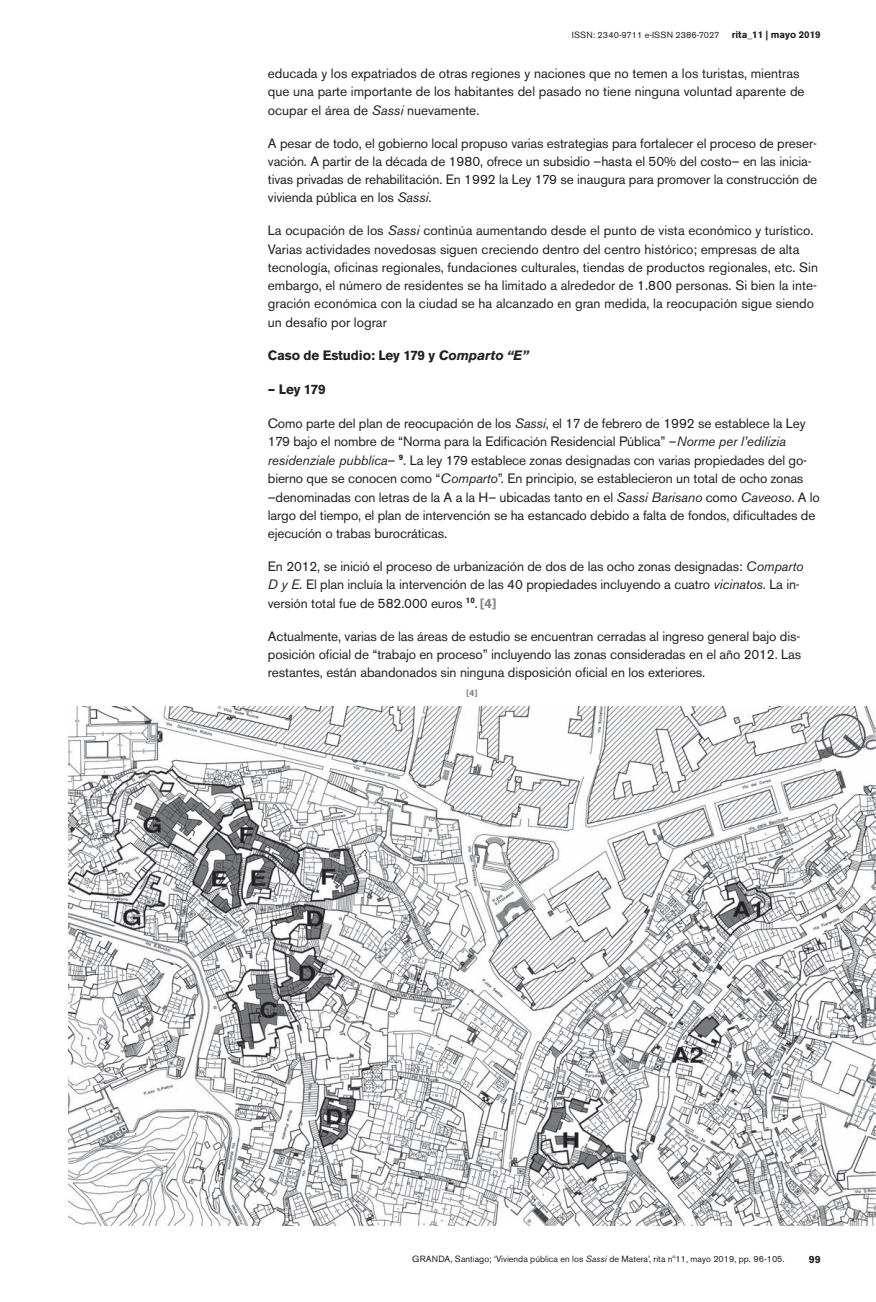
<style>
.page{position:relative;width:876px;height:1302px;background:#fff}
.page>*{position:absolute;margin:0;border:0;box-sizing:border-box;transform-origin:0 0}
.t1{font:13.5px/18.1px "Akzidenz Grotesk BE";letter-spacing:-.01em;color:#231f20}
.t2{font:700 13.5px "Akzidenz Grotesk BE";letter-spacing:-.01em;color:#231f20}
.t3{font:700 10.5px "Akzidenz Grotesk BE";color:#231f20}
.t4{font:700 9.75px "Akzidenz Grotesk BE";color:#231f20}
.t5{font:9px "Akzidenz Grotesk BE";color:#231f20}
.t6{font:9px "Akzidenz Grotesk BE";letter-spacing:.02em;color:#231f20}
.t7{font:700 9px "Akzidenz Grotesk BE";color:#808285}
.s1{font-style:italic}
.s2{font-weight:700;color:#808285}
</style>
<div class="page">
<img style="left:68px;top:706px;width:808px;height:519px">
<p class="t6" style="left:572px;top:29px;width:149px">ISSN: 2340-9711 e-ISSN 2386-7027</p>
<p class="t4" style="left:732px;top:29px;width:90px">rita_11 | mayo 2019</p>
<p class="t1" style="left:268px;top:64px;width:538px">educada y los expatriados de otras regiones y naciones que no temen a los turistas, mientras que una parte importante de los habitantes del pasado no tiene ninguna voluntad aparente de ocupar el área de <span class="s1">Sassi</span> nuevamente.</p>
<p class="t1" style="left:268px;top:134px;width:551px">A pesar de todo, el gobierno local propuso varias estrategias para fortalecer el proceso de preser&shy;vación. A partir de la década de 1980, ofrece un subsidio –hasta el 50% del costo– en las inicia&shy;tivas privadas de rehabilitación. En 1992 la Ley 179 se inaugura para promover la construcción de vivienda pública en los <span class="s1">Sassi</span>.</p>
<p class="t1" style="left:268px;top:221px;width:552px">La ocupación de los <span class="s1">Sassi</span> continúa aumentando desde el punto de vista económico y turístico.<br>Varias actividades novedosas siguen creciendo dentro del centro histórico; empresas de alta tecnología, oficinas regionales, fundaciones culturales, tiendas de productos regionales, etc. Sin embargo, el número de residentes se ha limitado a alrededor de 1.800 personas. Si bien la inte&shy;gración económica con la ciudad se ha alcanzado en gran medida, la reocupación sigue siendo un desafío por lograr</p>
<p class="t2" style="left:268px;top:348px;width:262px">Caso de Estudio: Ley 179 y <span class="s1">Comparto “E”</span></p>
<p class="t2" style="left:268px;top:381px;width:59px">– Ley 179</p>
<p class="t1" style="left:268px;top:413px;width:553px">Como parte del plan de reocupación de los <span class="s1">Sassi</span>, el 17 de febrero de 1992 se establece la Ley 179 bajo el nombre de “Norma para la Edificación Residencial Pública” –<span class="s1">Norme per l’edilizia residenziale pubblica</span>– <sup>9</sup>. La ley 179 establece zonas designadas con varias propiedades del go&shy;bierno que se conocen como “<span class="s1">Comparto</span>”. En principio, se establecieron un total de ocho zonas –denominadas con letras de la A a la H– ubicadas tanto en el <span class="s1">Sassi Barisano</span> como <span class="s1">Caveoso</span>. A lo largo del tiempo, el plan de intervención se ha estancado debido a falta de fondos, dificultades de ejecución o trabas burocráticas.</p>
<p class="t1" style="left:268px;top:557px;width:537px">En 2012, se inició el proceso de urbanización de dos de las ocho zonas designadas: <span class="s1">Comparto<br>D y E.</span> El plan incluía la intervención de las 40 propiedades incluyendo a cuatro <span class="s1">vicinatos</span>. La in&shy;versión total fue de 582.000 euros <sup>10</sup>.<span class="s2">[4]</span></p>
<p class="t1" style="left:268px;top:627px;width:535px;text-align:justify">Actualmente, varias de las áreas de estudio se encuentran cerradas al ingreso general bajo dis&shy;posición oficial de “trabajo en proceso” incluyendo las zonas consideradas en el año 2012. Las restantes, están abandonados sin ninguna disposición oficial en los exteriores.</p>
<p class="t7" style="left:466px;top:688px;width:13px">[4]</p>
<p class="t5" style="left:412px;top:1253px;width:374px">GRANDA, Santiago; ‘Vivienda pública en los <span class="s1">Sassi</span> de Matera’, rita nº11, mayo 2019, pp. 96-105.</p>
<p class="t3" style="left:809px;top:1252px;width:14px">99</p>
</div>
